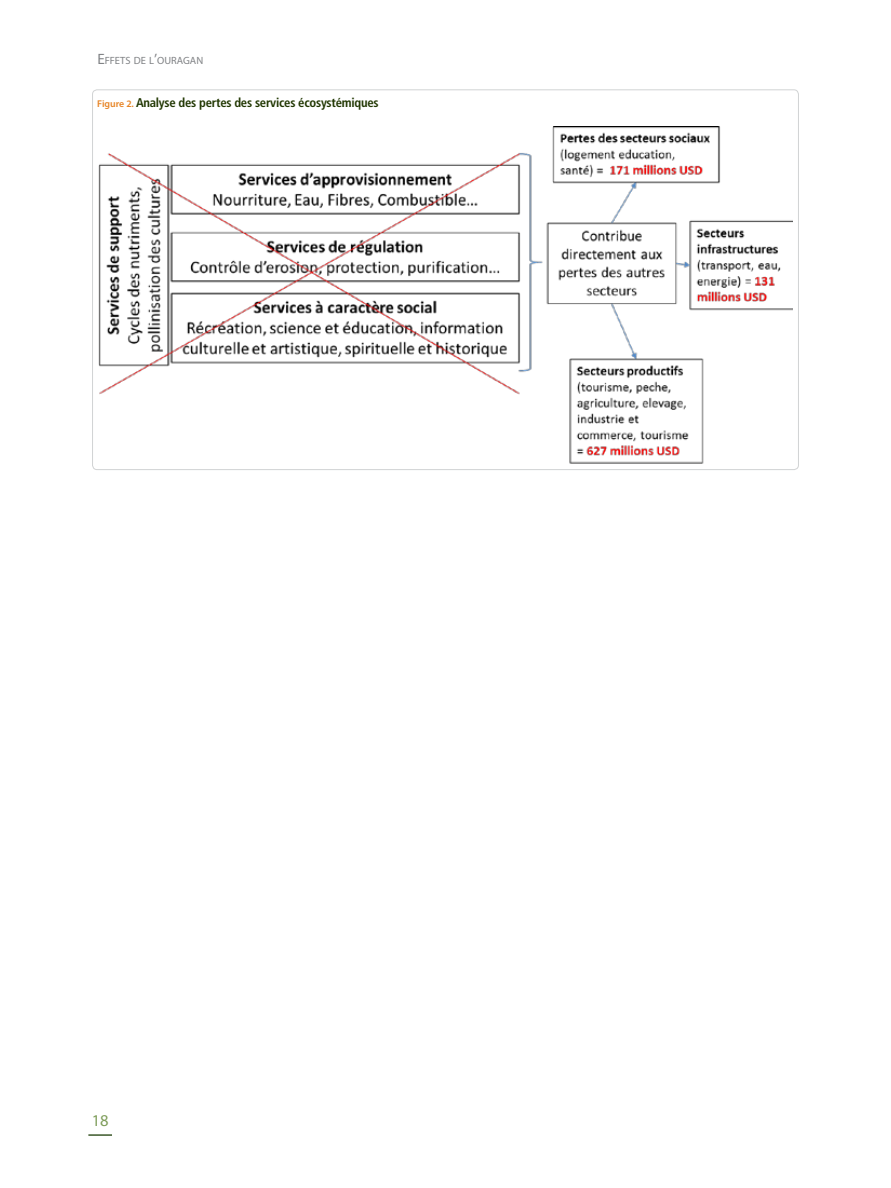
<style>
.page{position:relative;width:891px;height:1188px;background:#fff}
.page>*{position:absolute;margin:0;border:0;box-sizing:border-box;transform-origin:0 0}
.t1{font:16.5px "Myriad Pro";color:#7d9c58}
.t2{font:700 condensed 12.75px "Frutiger LT Std";letter-spacing:-.02em;color:#203600}
.t3{font:10.5px "Myriad Pro";color:#808285}
.s1{font-size:15px}
.s2{font-family:"Myriad Pro";font-weight:600;font-stretch:normal;font-size:9.9px;color:#e78425}
</style>
<div class="page">
<hr style="left:88px;top:1134px;width:24px;height:2px;background:#3b5829">
<img style="left:98px;top:126px;width:695px;height:338px">
<p class="t3" style="left:97px;top:54px;width:107px"><span class="s1">E</span>FFETS DE L<span class="s1">’</span>OURAGAN</p>
<p class="t2" style="left:97px;top:95px;width:283px"><span class="s2">Figure 2.</span> Analyse des pertes des services écosystémiques</p>
<p class="t1" style="left:92px;top:1110px;width:18px">18</p>
</div>
